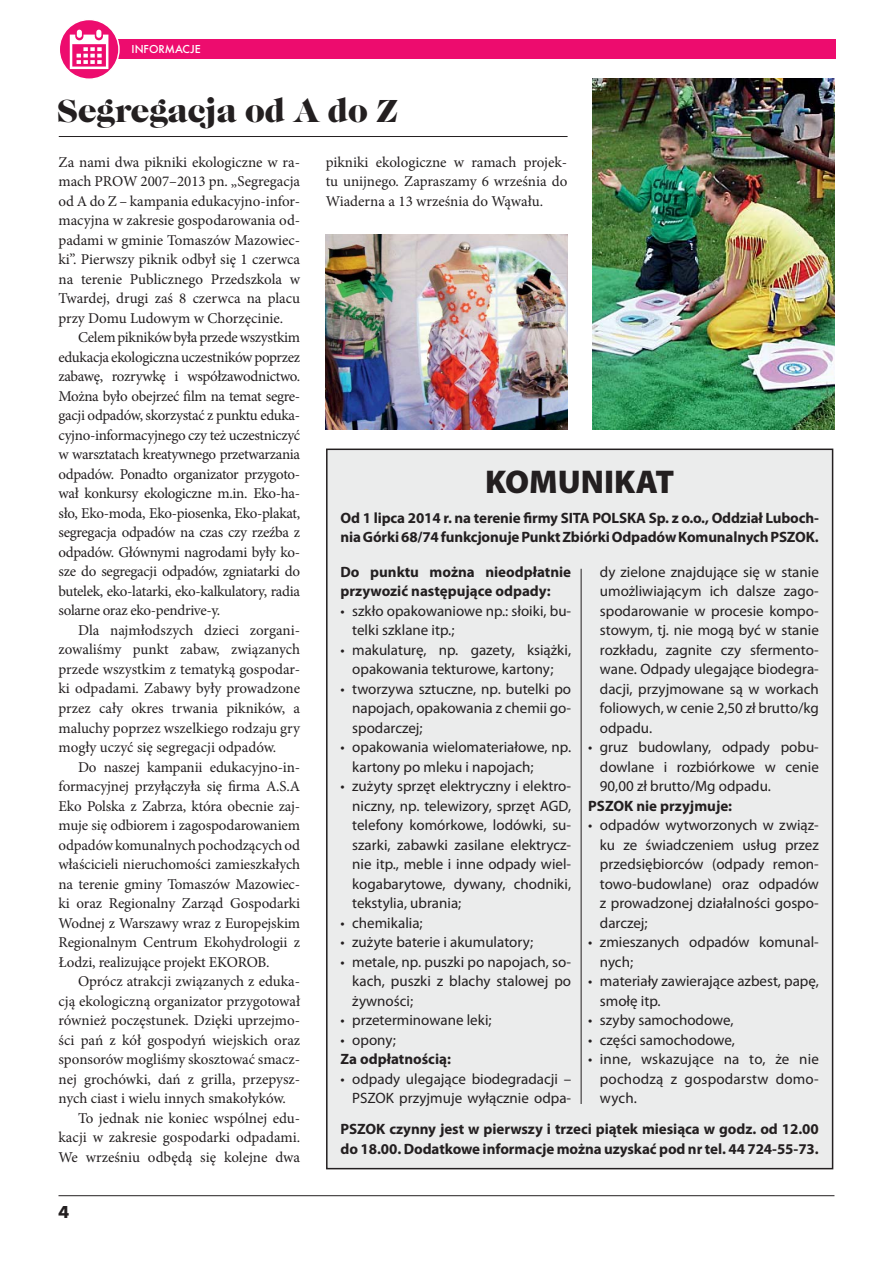
<style>
.page{position:relative;width:893px;height:1263px;background:#fff}
.page>*{position:absolute;margin:0;border:0;box-sizing:border-box;transform-origin:0 0}
.t1{font:33px "Caslon Gra DCE";color:#231f20}
.t2{font:900 33px "Myriad Pro";color:#231f20}
.t3{font:700 18px "Futura TCE";color:#231f20}
.t4{font:15px/19.5px "Minion Pro";color:#231f20;text-align:justify}
.t5{font:15px/19.5px "Myriad Pro";color:#231f20;text-align:justify}
.t6{font:700 15px/19.5px "Myriad Pro";letter-spacing:-.005em;color:#231f20}
.t7{font:500 12px "Futura TCE";color:#fff}
</style>
<div class="page">
<hr style="left:58px;top:1195px;width:776px;height:1px;background:#231f20">
<div style="left:327px;top:449px;width:506px;height:720px;background:#ebecec"></div>
<div style="left:326px;top:448px;width:507px;height:721px;border:2px solid #231f20"></div>
<div style="left:117px;top:39px;width:718px;height:19px;background:#ed0c6e"></div>
<svg style="left:59px;top:19px;width:60px;height:60px"></svg>
<div style="left:58px;top:19px;width:62px;height:61px;border:2px solid #fff;border-radius:50%"></div>
<svg style="left:70px;top:30px;width:38px;height:39px"></svg>
<img style="left:593px;top:78px;width:241px;height:351px">
<img style="left:326px;top:234px;width:241px;height:195px">
<hr style="left:581px;top:569px;width:1px;height:535px;background:#231f20">
<hr style="left:59px;top:136px;width:509px;height:1px;background:#231f20">
<p class="t7" style="left:132px;top:43px;width:71px">INFORMACJE</p>
<h1 class="t1" style="left:58px;top:97px;width:342px">Segregacja od A do Z</h1>
<p class="t4" style="left:326px;top:154px;width:243px">pikniki ekologiczne w ramach projek&shy;tu unijnego. Zapraszamy 6 września do Wiaderna a 13 września do Wąwału.</p>
<p class="t4" style="left:58px;top:154px;width:243px">Za nami dwa pikniki ekologiczne w ra&shy;mach PROW 2007–2013 pn. „Segregacja od A do Z – kampania edukacyjno-infor&shy;macyjna w zakresie gospodarowania od&shy;padami w gminie Tomaszów Mazowiec&shy;ki”. Pierwszy piknik odbył się 1 czerwca na terenie Publicznego Przedszkola w Twardej, drugi zaś 8 czerwca na placu przy Domu Ludowym w Chorzęcinie.</p>
<p class="t4" style="left:58px;top:329px;width:243px;text-indent:20px">Celem pikników była przede wszystkim edukacja ekologiczna uczestników poprzez zabawę, rozrywkę i współzawodnictwo.<br>Można było obejrzeć film na temat segre&shy;gacji odpadów, skorzystać z punktu eduka&shy;cyjno-informacyjnego czy też uczestniczyć w warsztatach kreatywnego przetwarzania odpadów. Ponadto organizator przygoto&shy;wał konkursy ekologiczne m.in. Eko-ha&shy;sło, Eko-moda, Eko-piosenka, Eko-plakat, segregacja odpadów na czas czy rzeźba z odpadów. Głównymi nagrodami były ko&shy;sze do segregacji odpadów, zgniatarki do butelek, eko-latarki, eko-kalkulatory, radia solarne oraz eko-pendrive-y.</p>
<p class="t4" style="left:58px;top:622px;width:243px;text-indent:20px">Dla najmłodszych dzieci zorgani&shy;zowaliśmy punkt zabaw, związanych przede wszystkim z tematyką gospodar&shy;ki odpadami. Zabawy były prowadzone przez cały okres trwania pikników, a maluchy poprzez wszelkiego rodzaju gry mogły uczyć się segregacji odpadów.</p>
<p class="t4" style="left:58px;top:758px;width:243px;text-indent:20px">Do naszej kampanii edukacyjno-in&shy;formacyjnej przyłączyła się firma A.S.A Eko Polska z Zabrza, która obecnie zaj&shy;muje się odbiorem i zagospodarowaniem odpadów komunalnych pochodzących od właścicieli nieruchomości zamieszkałych na terenie gminy Tomaszów Mazowiec&shy;ki oraz Regionalny Zarząd Gospodarki Wodnej z Warszawy wraz z Europejskim Regionalnym Centrum Ekohydrologii z Łodzi, realizujące projekt EKOROB.</p>
<p class="t4" style="left:78px;top:973px;width:224px">Oprócz atrakcji związanych z eduka-</p>
<p class="t4" style="left:58px;top:992px;width:243px">cją ekologiczną organizator przygotował</p>
<p class="t4" style="left:58px;top:1012px;width:243px">również poczęstunek. Dzięki uprzejmo-</p>
<p class="t4" style="left:58px;top:1031px;width:243px">ści pań z kół gospodyń wiejskich oraz</p>
<p class="t4" style="left:58px;top:1051px;width:243px">sponsorów mogliśmy skosztować smacz-</p>
<p class="t4" style="left:58px;top:1070px;width:243px">nej grochówki, dań z grilla, przepysz-</p>
<p class="t4" style="left:58px;top:1090px;width:229px">nych ciast i wielu innych smakołyków.</p>
<p class="t4" style="left:78px;top:1109px;width:224px">To jednak nie koniec wspólnej edu-</p>
<p class="t4" style="left:58px;top:1129px;width:243px">kacji w zakresie gospodarki odpadami.</p>
<p class="t4" style="left:58px;top:1148px;width:243px">We wrześniu odbędą się kolejne dwa</p>
<h1 class="t2" style="left:485px;top:469px;width:190px">KOMUNIKAT</h1>
<p class="t6" style="left:340px;top:509px;width:480px">Od 1 lipca 2014 r. na terenie firmy SITA POLSKA Sp. z o.o., Oddział Luboch&shy;nia Górki 68/74 funkcjonuje Punkt Zbiórki Odpadów Komunalnych PSZOK.</p>
<p class="t5" style="left:600px;top:564px;width:220px">dy zielone znajdujące się w stanie umożliwiającym ich dalsze zago&shy;spodarowanie w procesie kompo&shy;stowym, tj. nie mogą być w stanie rozkładu, zagnite czy sfermento&shy;wane. Odpady ulegające biodegra&shy;dacji, przyjmowane są w workach foliowych, w cenie 2,50 zł brutto/kg odpadu.</p>
<p class="t5" style="left:600px;top:739px;width:220px;text-indent:-12px">• gruz budowlany, odpady pobu&shy;dowlane i rozbiórkowe w cenie 90,00 zł brutto/Mg odpadu.</p>
<p class="t6" style="left:588px;top:797px;width:145px">PSZOK nie przyjmuje:</p>
<p class="t5" style="left:600px;top:817px;width:220px;text-indent:-12px">• odpadów wytworzonych w związ&shy;ku ze świadczeniem usług przez przedsiębiorców (odpady remon&shy;towo-budowlane) oraz odpadów z prowadzonej działalności gospo&shy;darczej;</p>
<p class="t5" style="left:600px;top:934px;width:220px;text-indent:-12px">• zmieszanych odpadów komunal&shy;nych;</p>
<p class="t5" style="left:600px;top:973px;width:220px;text-indent:-12px">• materiały zawierające azbest, papę, smołę itp.</p>
<p class="t5" style="left:588px;top:1012px;width:147px">• szyby samochodowe,</p>
<p class="t5" style="left:588px;top:1032px;width:148px">• części samochodowe,</p>
<p class="t5" style="left:600px;top:1051px;width:220px;text-indent:-12px">• inne, wskazujące na to, że nie pochodzą z gospodarstw domo&shy;wych.</p>
<p class="t6" style="left:340px;top:1121px;width:480px">PSZOK czynny jest w pierwszy i trzeci piątek miesiąca w godz. od 12.00 do 18.00. Dodatkowe informacje można uzyskać pod nr tel. 44 724-55-73.</p>
<p class="t6" style="left:340px;top:563px;width:232px">Do punktu można nieodpłatnie przywozić następujące odpady:</p>
<p class="t5" style="left:352px;top:603px;width:220px;text-indent:-12px">• szkło opakowaniowe np.: słoiki, bu&shy;telki szklane itp.;</p>
<p class="t5" style="left:340px;top:642px;width:232px;text-align:center">• makulaturę, np. gazety, książki, opakowania tekturowe, kartony;</p>
<p class="t5" style="left:352px;top:681px;width:220px;text-indent:-12px">• tworzywa sztuczne, np. butelki po napojach, opakowania z chemii go&shy;spodarczej;</p>
<p class="t5" style="left:352px;top:739px;width:220px;text-indent:-12px">• opakowania wielomateriałowe, np. kartony po mleku i napojach;</p>
<p class="t5" style="left:352px;top:778px;width:220px;text-indent:-12px">• zużyty sprzęt elektryczny i elektro&shy;niczny, np. telewizory, sprzęt AGD, telefony komórkowe, lodówki, su&shy;szarki, zabawki zasilane elektrycz&shy;nie itp., meble i inne odpady wiel&shy;kogabarytowe, dywany, chodniki, tekstylia, ubrania;</p>
<p class="t5" style="left:340px;top:915px;width:84px">• chemikalia;</p>
<p class="t5" style="left:340px;top:934px;width:194px">• zużyte baterie i akumulatory;</p>
<p class="t5" style="left:352px;top:954px;width:220px;text-indent:-12px">• metale, np. puszki po napojach, so&shy;kach, puszki z blachy stalowej po żywności;</p>
<p class="t5" style="left:340px;top:1012px;width:153px">• przeterminowane leki;</p>
<p class="t5" style="left:340px;top:1032px;width:57px">• opony;</p>
<p class="t6" style="left:340px;top:1051px;width:112px">Za odpłatnością:</p>
<p class="t5" style="left:340px;top:1071px;width:232px;text-align:right">• odpady ulegające biodegradacji –<br>PSZOK przyjmuje wyłącznie odpa-</p>
<p class="t3" style="left:58px;top:1205px;width:12px">4</p>
</div>
